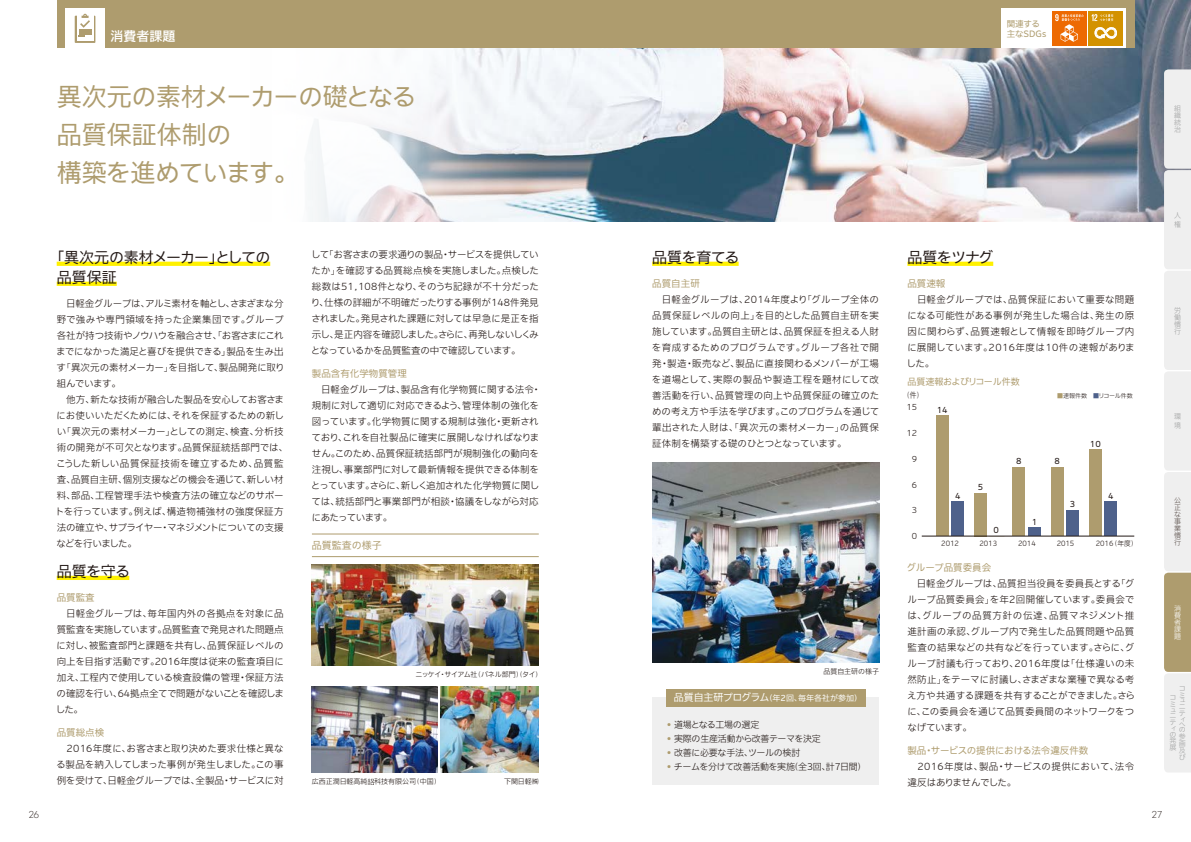
<style>
.page{position:relative;width:1191px;height:842px;background:#fff}
.page>*{position:absolute;margin:0;border:0;box-sizing:border-box;transform-origin:0 0}
.t1{font:100 25px/38px "Iwa UCDA Goth Std";letter-spacing:-.02em;color:#ae9c6e}
.t2{font:100 15px/20px "Iwa UCDA Goth Std";letter-spacing:-.01em;color:#221815}
.t3{font:100 15px "Iwa UCDA Goth Std";letter-spacing:-.03em;color:#221815}
.t4{font:500 13px "Iwa UCDA Goth Std";color:#fff}
.t5{font:100 10px "Iwa UCDA Goth Std";color:#ae9c6e}
.t6{font:200 10px "Caros";color:#221815}
.t7{font:300 9.5px/16px "Iwa UCDA Goth Std";letter-spacing:-.01em;color:#221815;text-align:justify}
.t8{font:100 9.5px "Iwa UCDA Goth Std";color:#ae9c6e}
.t9{font:300 9.5px/16px "Iwa UCDA Goth Std";letter-spacing:.015em;color:#221815}
.t10{font:300 9px "Iwa UCDA Goth Std";letter-spacing:-.03em;color:#221815}
.t11{font:100 9px "Iwa UCDA Goth Std";letter-spacing:-.02em;color:#ae9c6e}
.t12{font:100 8.5px/10px "Iwa UCDA Goth Std";letter-spacing:-.005em;color:#ae9c6e}
.t13{font:100 8px "Iwa UCDA Goth Std";color:#fff}
.t14{font:100 8px "Iwa UCDA Goth Std";color:#221815}
.t15{font:300 8px "Iwa UCDA Goth Std";color:#221815}
.t16{font:300 7.7px "Iwa UCDA Goth Std";color:#221815;scale:.87 1}
.t17{font:300 7px/7px "Iwa UCDA Goth Std";color:#9fa0a0}
.t18{font:300 7px "Iwa UCDA Goth Std";color:#221815}
.t19{font:300 7px "Iwa UCDA Goth Std";color:#221815;scale:.96 1}
.t20{font:300 7px "Iwa UCDA Goth Std";letter-spacing:-.055em;color:#221815}
.t21{font:300 7px/7px "Iwa UCDA Goth Std";color:#5a4f4a;text-align:justify}
.t22{font:300 7px/7px "Iwa UCDA Goth Std";color:#fff;text-align:justify}
.t23{font:300 6px "Iwa UCDA Goth Std";color:#221815}
.s1{font-size:10px}
.s2{color:#ae9c6e}
.s3{color:#4e618b}
</style>
<div class="page">
<img style="left:310px;top:0;width:881px;height:221px">
<div style="left:57px;top:0;width:1077px;height:48px;background:#ae9c6e"></div>
<svg style="left:1164px;top:69px;width:27px;height:703px"></svg>
<div style="left:65px;top:9px;width:40px;height:39px;background:#fff"></div>
<svg style="left:57px;top:262px;width:213px;height:4px"></svg>
<svg style="left:57px;top:282px;width:60px;height:4px"></svg>
<hr style="left:57px;top:576px;width:72px;height:4px;background:#fff100">
<svg style="left:652px;top:262px;width:86px;height:4px"></svg>
<svg style="left:75px;top:14px;width:20px;height:29px"></svg>
<div style="left:1001px;top:9px;width:124px;height:39px;background:#fff"></div>
<div style="left:1052px;top:11px;width:34px;height:34px;background:#ed6a02"></div>
<svg style="left:1055px;top:14px;width:28px;height:28px"></svg>
<div style="left:1089px;top:11px;width:34px;height:34px;background:#d39200"></div>
<svg style="left:1094px;top:27px;width:23px;height:12px"></svg>
<svg style="left:1091px;top:14px;width:22px;height:7px"></svg>
<svg style="left:907px;top:262px;width:86px;height:4px"></svg>
<img style="left:652px;top:462px;width:227px;height:200px">
<div style="left:652px;top:697px;width:227px;height:88px;background:#efefef"></div>
<div style="left:666px;top:689px;width:199px;height:17px;background:#ae9c6e"></div>
<img style="left:312px;top:565px;width:227px;height:100px">
<svg style="left:368px;top:779px;width:6px;height:6px"></svg>
<hr style="left:312px;top:534px;width:227px;height:1px;background:#ae9c6e">
<hr style="left:312px;top:556px;width:227px;height:1px;background:#ae9c6e">
<img style="left:312px;top:686px;width:125px;height:87px">
<img style="left:440px;top:686px;width:99px;height:87px">
<div style="left:1104px;top:502px;width:13px;height:34px;background:#4e618b"></div>
<div style="left:1089px;top:450px;width:12px;height:86px;background:#ae9c6e"></div>
<div style="left:1066px;top:510px;width:13px;height:26px;background:#4e618b"></div>
<div style="left:1050px;top:467px;width:13px;height:69px;background:#ae9c6e"></div>
<div style="left:1028px;top:527px;width:12px;height:9px;background:#4e618b"></div>
<div style="left:1012px;top:467px;width:13px;height:69px;background:#ae9c6e"></div>
<div style="left:974px;top:493px;width:13px;height:43px;background:#ae9c6e"></div>
<div style="left:951px;top:502px;width:13px;height:34px;background:#4e618b"></div>
<div style="left:936px;top:415px;width:12px;height:121px;background:#ae9c6e"></div>
<hr style="left:921px;top:536px;width:213px;height:1px;background:#221815">
<h3 class="t4" style="left:111px;top:27px;width:67px">消費者課題</h3>
<p class="t12" style="left:1006px;top:18px;width:41px">関連する主なSDGs</p>
<h1 class="t1" style="left:57px;top:76px;width:361px">異次元の素材メーカーの礎となる品質保証体制の<br>構築を進めています。</h1>
<p class="t17" style="left:1174px;top:105px;width:8px;text-align:justify">組織統治</p>
<h2 class="t2" style="left:57px;top:246px;width:215px;text-indent:-7px">「異次元の素材メーカー」としての品質保証</h2>
<p class="t7" style="left:55px;top:295px;width:234px;text-align:left">　日軽金グループは、アルミ素材を軸とし、さまざまな分野で強みや専門領域を持った企業集団です。グループ各社が持つ技術やノウハウを融合させ、「お客さまにこれまでになかった満足と喜びを提供できる」製品を生み出す「異次元の素材メーカー」を目指して、製品開発に取り組んでいます。<br>　他方、新たな技術が融合した製品を安心してお客さまにお使いいただくためには、それを保証するための新しい「異次元の素材メーカー」としての測定、検査、分析技術の開発が不可欠となります。品質保証統括部門では、こうした新しい品質保証技術を確立するため、品質監査、品質自主研、個別支援などの機会を通じて、新しい材料、部品、工程管理手法や検査方法の確立などのサポートを行っています。例えば、構造物補強材の強度保証方法の確立や、サプライヤー・マネジメントについての支援などを行いました。</p>
<h2 class="t3" style="left:57px;top:560px;width:75px">品質を守る</h2>
<p class="t8" style="left:57px;top:591px;width:39px">品質監査</p>
<p class="t7" style="left:56px;top:605px;width:230px">　日軽金グループは、毎年国内外の各拠点を対象に品質監査を実施しています。品質監査で発見された問題点に対し、被監査部門と課題を共有し、品質保証レベルの向上を目指す活動です。2016年度は従来の監査項目に加え、工程内で使用している検査設備の管理・保証方法の確認を行い、64拠点全てで問題がないことを確認しました。</p>
<p class="t8" style="left:57px;top:726px;width:49px">品質総点検</p>
<p class="t7" style="left:56px;top:740px;width:229px">　2016年度に、お客さまと取り決めた要求仕様と異なる製品を納入してしまった事例が発生しました。この事例を受けて、日軽金グループでは、全製品・サービスに対</p>
<p class="t7" style="left:311px;top:246px;width:230px">して「お客さまの要求通りの製品・サービスを提供していたか」を確認する品質総点検を実施しました。点検した総数は51,108件となり、そのうち記録が不十分だったり、仕様の詳細が不明確だったりする事例が148件発見されました。発見された課題に対しては早急に是正を指示し、是正内容を確認しました。さらに、再発しないしくみとなっているかを品質監査の中で確認しています。</p>
<p class="t8" style="left:312px;top:366px;width:96px">製品含有化学物質管理</p>
<p class="t7" style="left:311px;top:381px;width:232px;text-align:left">　日軽金グループは、製品含有化学物質に関する法令・規制に対して適切に対応できるよう、管理体制の強化を図っています。化学物質に関する規制は強化・更新されており、これを自社製品に確実に展開しなければなりません。このため、品質保証統括部門が規制強化の動向を注視し、事業部門に対して最新情報を提供できる体制をとっています。さらに、新しく追加された化学物質に関しては、統括部門と事業部門が相談・協議をしながら対応にあたっています。</p>
<p class="t5" style="left:312px;top:538px;width:71px">品質監査の様子</p>
<p class="t20" style="left:415px;top:669px;width:128px">ニッケイ・サイアム社（パネル部門）（タイ）</p>
<p class="t18" style="left:312px;top:777px;width:130px">広西正潤日軽高純 科技有限公司（中国）</p>
<p class="t18" style="left:504px;top:777px;width:36px">下関日軽㈱</p>
<h2 class="t3" style="left:652px;top:246px;width:89px">品質を育てる</h2>
<p class="t8" style="left:652px;top:276px;width:49px">品質自主研</p>
<p class="t7" style="left:652px;top:291px;width:229px">　日軽金グループは、2014年度より「グループ全体の品質保証レベルの向上」を目的とした品質自主研を実施しています。品質自主研とは、品質保証を担える人財を育成するためのプログラムです。グループ各社で開発・製造・販売など、製品に直接関わるメンバーが工場を道場として、実際の製品や製造工程を題材にして改善活動を行い、品質管理の向上や品質保証の確立のための考え方や手法を学びます。このプログラムを通じて輩出された人財は、「異次元の素材メーカー」の品質保証体制を構築する礎のひとつとなっています。</p>
<p class="t18" style="left:823px;top:666px;width:57px">品質自主研の様子</p>
<p class="t13" style="left:674px;top:692px;width:185px"><span class="s1">品質自主研プログラム</span>(年2回、毎年各社が参加)</p>
<p class="t10" style="left:666px;top:718px;width:95px"><span class="s2">•</span> 道場となる工場の選定</p>
<p class="t10" style="left:666px;top:732px;width:156px"><span class="s2">•</span> 実際の生産活動から改善テーマを決定</p>
<p class="t10" style="left:666px;top:746px;width:136px"><span class="s2">•</span> 改善に必要な手法、ツールの検討</p>
<p class="t10" style="left:666px;top:760px;width:196px"><span class="s2">•</span> チームを分けて改善活動を実施(全3回、計7日間)</p>
<h2 class="t3" style="left:907px;top:246px;width:87px">品質をツナグ</h2>
<p class="t8" style="left:907px;top:277px;width:39px">品質速報</p>
<p class="t7" style="left:906px;top:291px;width:230px">　日軽金グループでは、品質保証において重要な問題になる可能性がある事例が発生した場合は、発生の原因に関わらず、品質速報として情報を即時グループ内に展開しています。2016年度は10件の速報がありました。</p>
<p class="t11" style="left:907px;top:375px;width:114px">品質速報およびリコール件数</p>
<p class="t16" style="left:903px;top:390px;width:25px">（件）</p>
<p class="t23" style="left:1057px;top:392px;width:77px"><span class="s2">■</span>速報件数　<span class="s3">■</span>リコール件数</p>
<p class="t15" style="left:906px;top:401px;width:12px">15</p>
<p class="t15" style="left:906px;top:427px;width:12px">12</p>
<p class="t15" style="left:911px;top:453px;width:7px">9</p>
<p class="t15" style="left:911px;top:479px;width:7px">6</p>
<p class="t15" style="left:911px;top:505px;width:7px">3</p>
<p class="t15" style="left:911px;top:530px;width:7px">0</p>
<p class="t14" style="left:937px;top:404px;width:12px">14</p>
<p class="t14" style="left:955px;top:490px;width:7px">4</p>
<p class="t19" style="left:941px;top:539px;width:20px">2012</p>
<p class="t14" style="left:977px;top:481px;width:7px">5</p>
<p class="t14" style="left:993px;top:524px;width:7px">0</p>
<p class="t14" style="left:1016px;top:455px;width:7px">8</p>
<p class="t14" style="left:1031px;top:516px;width:7px">1</p>
<p class="t14" style="left:1054px;top:455px;width:7px">8</p>
<p class="t14" style="left:1070px;top:499px;width:7px">3</p>
<p class="t14" style="left:1090px;top:438px;width:12px">10</p>
<p class="t14" style="left:1108px;top:490px;width:7px">4</p>
<p class="t19" style="left:979px;top:539px;width:20px">2013</p>
<p class="t19" style="left:1018px;top:539px;width:20px">2014</p>
<p class="t19" style="left:1056px;top:539px;width:20px">2015</p>
<p class="t19" style="left:1095px;top:539px;width:45px">2016（年度）</p>
<p class="t8" style="left:906px;top:560px;width:86px">グループ品質委員会</p>
<p class="t7" style="left:907px;top:574px;width:229px">　日軽金グループは、品質担当役員を委員長とする「グループ品質委員会」を年2回開催しています。委員会では、グループの品質方針の伝達、品質マネジメント推進計画の承認、グループ内で発生した品質問題や品質監査の結果などの共有などを行っています。さらに、グループ討議も行っており、2016年度は「仕様違いの未然防止」をテーマに討議し、さまざまな業種で異なる考え方や共通する課題を共有することができました。さらに、この委員会を通じて品質委員間のネットワークをつなげています。</p>
<p class="t8" style="left:907px;top:743px;width:182px">製品・サービスの提供における法令違反件数</p>
<p class="t9" style="left:907px;top:757px;width:228px">　2016年度は、製品・サービスの提供において、法令違反はありませんでした。</p>
<p class="t17" style="left:1174px;top:210px;width:8px;line-height:9.1px">人権</p>
<p class="t17" style="left:1174px;top:306px;width:8px;text-align:justify">労働慣行</p>
<p class="t17" style="left:1174px;top:411px;width:8px;line-height:9.1px">環境</p>
<p class="t21" style="left:1174px;top:497px;width:8px">公正な事業慣行</p>
<p class="t22" style="left:1174px;top:604px;width:8px">消費者課題</p>
<p class="t17" style="left:1178px;top:685px;width:7px;line-height:6.6px">コミ</p>
<p class="t17" style="left:1178px;top:697px;width:8px;line-height:5.6px">ュニ</p>
<p class="t17" style="left:1178px;top:709px;width:8px;line-height:6.3px">ティ</p>
<p class="t17" style="left:1178px;top:721px;width:8px;line-height:5.5px">への</p>
<p class="t17" style="left:1178px;top:732px;width:8px;text-align:justify">参画及び</p>
<p class="t17" style="left:1169px;top:694px;width:7px;line-height:6.6px">コミ</p>
<p class="t17" style="left:1169px;top:707px;width:8px;line-height:5.6px">ュニ</p>
<p class="t17" style="left:1169px;top:719px;width:8px;line-height:6.3px">ティ</p>
<p class="t17" style="left:1169px;top:730px;width:8px;text-align:justify">の発展</p>
<p class="t6" style="left:28px;top:808px;width:13px">26</p>
<p class="t6" style="left:1151px;top:808px;width:13px">27</p>
</div>
